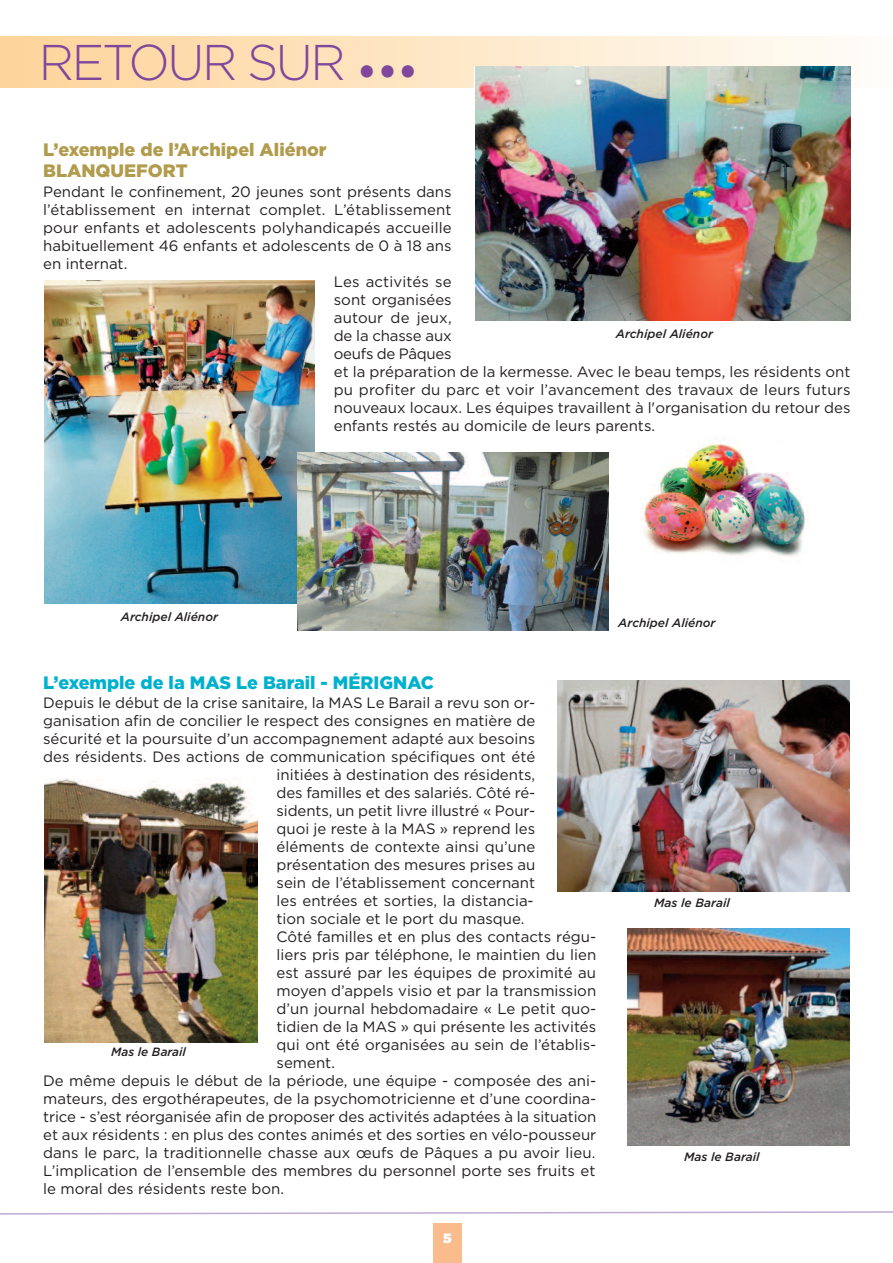
<style>
.page{position:relative;width:893px;height:1263px;background:#fff}
.page>*{position:absolute;margin:0;border:0;box-sizing:border-box;transform-origin:0 0}
.t1{font:300 50.1px "Gotham";letter-spacing:-.05em;color:#7f489c}
.t2{font:900 18px/21.6px "Gotham";color:#b19b4c}
.t3{font:900 18px "Gotham";color:#00b1cd}
.t4{font:15px "Gotham";color:#231f20}
.t5{font:900 13.5px "Gotham";color:#fff}
.t6{font:italic 500 12px "Gotham";color:#231f20}
</style>
<div class="page">
<div style="left:433px;top:1223px;width:29px;height:40px;background:#fabb8d"></div>
<svg style="left:0;top:1033px;width:893px;height:182px"></svg>
<div style="left:0;top:36px;width:893px;height:51px;background:linear-gradient(to right,#ffd49a,#f8f9f6)"></div>
<img style="left:475px;top:67px;width:375px;height:253px">
<img style="left:44px;top:281px;width:270px;height:323px">
<img style="left:44px;top:778px;width:213px;height:265px">
<img style="left:297px;top:452px;width:311px;height:179px">
<img style="left:558px;top:680px;width:292px;height:211px">
<img style="left:641px;top:438px;width:168px;height:119px">
<img style="left:628px;top:928px;width:221px;height:218px">
<h1 class="t1" style="left:39px;top:45px;width:382px">RETOUR SUR •••</h1>
<p class="t2" style="left:43px;top:140px;width:285px">L’exemple de l’Archipel Aliénor<br>BLANQUEFORT</p>
<p class="t4" style="left:43px;top:186px;width:410px">Pendant le confinement, 20 jeunes sont présents dans</p>
<p class="t4" style="left:43px;top:204px;width:410px">l’établissement en internat complet. L’établissement</p>
<p class="t4" style="left:43px;top:222px;width:410px">pour enfants et adolescents polyhandicapés accueille</p>
<p class="t4" style="left:43px;top:240px;width:410px">habituellement 46 enfants et adolescents de 0 à 18 ans</p>
<p class="t4" style="left:43px;top:258px;width:86px">en internat.</p>
<p class="t4" style="left:334px;top:276px;width:119px">Les activités se</p>
<p class="t4" style="left:334px;top:294px;width:119px">sont organisées</p>
<p class="t4" style="left:334px;top:312px;width:119px">autour de jeux,</p>
<p class="t4" style="left:334px;top:330px;width:119px">de la chasse aux</p>
<p class="t4" style="left:334px;top:348px;width:119px">oeufs de Pâques</p>
<p class="t4" style="left:334px;top:366px;width:518px">et la préparation de la kermesse. Avec le beau temps, les résidents ont</p>
<p class="t4" style="left:334px;top:384px;width:518px">pu profiter du parc et voir l’avancement des travaux de leurs futurs</p>
<p class="t4" style="left:334px;top:402px;width:518px">nouveaux locaux. Les équipes travaillent à l'organisation du retour des</p>
<p class="t4" style="left:334px;top:420px;width:323px">enfants restés au domicile de leurs parents.</p>
<p class="t6" style="left:616px;top:327px;width:99px">Archipel Aliénor</p>
<p class="t6" style="left:121px;top:610px;width:99px">Archipel Aliénor</p>
<p class="t3" style="left:43px;top:676px;width:392px">L’exemple de la MAS Le Barail - MÉRIGNAC</p>
<p class="t4" style="left:43px;top:697px;width:494px">Depuis le début de la crise sanitaire, la MAS Le Barail a revu son or-</p>
<p class="t4" style="left:43px;top:715px;width:494px">ganisation afin de concilier le respect des consignes en matière de</p>
<p class="t4" style="left:43px;top:733px;width:494px">sécurité et la poursuite d’un accompagnement adapté aux besoins</p>
<p class="t4" style="left:43px;top:751px;width:494px">des résidents. Des actions de communication spécifiques ont été</p>
<p class="t4" style="left:277px;top:769px;width:260px">initiées à destination des résidents,</p>
<p class="t4" style="left:277px;top:787px;width:260px">des familles et des salariés. Côté ré-</p>
<p class="t4" style="left:277px;top:805px;width:260px">sidents, un petit livre illustré « Pour-</p>
<p class="t4" style="left:277px;top:823px;width:260px">quoi je reste à la MAS » reprend les</p>
<p class="t4" style="left:277px;top:841px;width:260px">éléments de contexte ainsi qu’une</p>
<p class="t4" style="left:277px;top:859px;width:260px">présentation des mesures prises au</p>
<p class="t4" style="left:277px;top:877px;width:260px">sein de l’établissement concernant</p>
<p class="t4" style="left:277px;top:895px;width:259px">les entrées et sorties, la distancia-</p>
<p class="t4" style="left:277px;top:913px;width:249px">tion sociale et le port du masque.</p>
<p class="t4" style="left:277px;top:931px;width:321px">Côté familles et en plus des contacts régu-</p>
<p class="t4" style="left:277px;top:949px;width:321px">liers pris par téléphone, le maintien du lien</p>
<p class="t4" style="left:277px;top:967px;width:321px">est assuré par les équipes de proximité au</p>
<p class="t4" style="left:277px;top:985px;width:321px">moyen d’appels visio et par la transmission</p>
<p class="t4" style="left:277px;top:1003px;width:321px">d’un journal hebdomadaire « Le petit quo-</p>
<p class="t4" style="left:277px;top:1021px;width:321px">tidien de la MAS » qui présente les activités</p>
<p class="t4" style="left:277px;top:1039px;width:321px">qui ont été organisées au sein de l’établis-</p>
<p class="t4" style="left:277px;top:1057px;width:60px">sement.</p>
<p class="t4" style="left:43px;top:1075px;width:555px">De même depuis le début de la période, une équipe - composée des ani-</p>
<p class="t4" style="left:43px;top:1093px;width:555px">mateurs, des ergothérapeutes, de la psychomotricienne et d’une coordina-</p>
<p class="t4" style="left:43px;top:1111px;width:555px">trice - s’est réorganisée afin de proposer des activités adaptées à la situation</p>
<p class="t4" style="left:43px;top:1129px;width:555px">et aux résidents : en plus des contes animés et des sorties en vélo-pousseur</p>
<p class="t4" style="left:43px;top:1147px;width:554px">dans le parc, la traditionnelle chasse aux œufs de Pâques a pu avoir lieu.</p>
<p class="t4" style="left:43px;top:1165px;width:554px">L’implication de l’ensemble des membres du personnel porte ses fruits et</p>
<p class="t4" style="left:43px;top:1183px;width:242px">le moral des résidents reste bon.</p>
<p class="t6" style="left:111px;top:1045px;width:76px">Mas le Barail</p>
<p class="t5" style="left:443px;top:1234px;width:10px">5</p>
<p class="t6" style="left:618px;top:616px;width:99px">Archipel Aliénor</p>
<p class="t6" style="left:654px;top:896px;width:77px">Mas le Barail</p>
<p class="t6" style="left:684px;top:1150px;width:77px">Mas le Barail</p>
</div>
